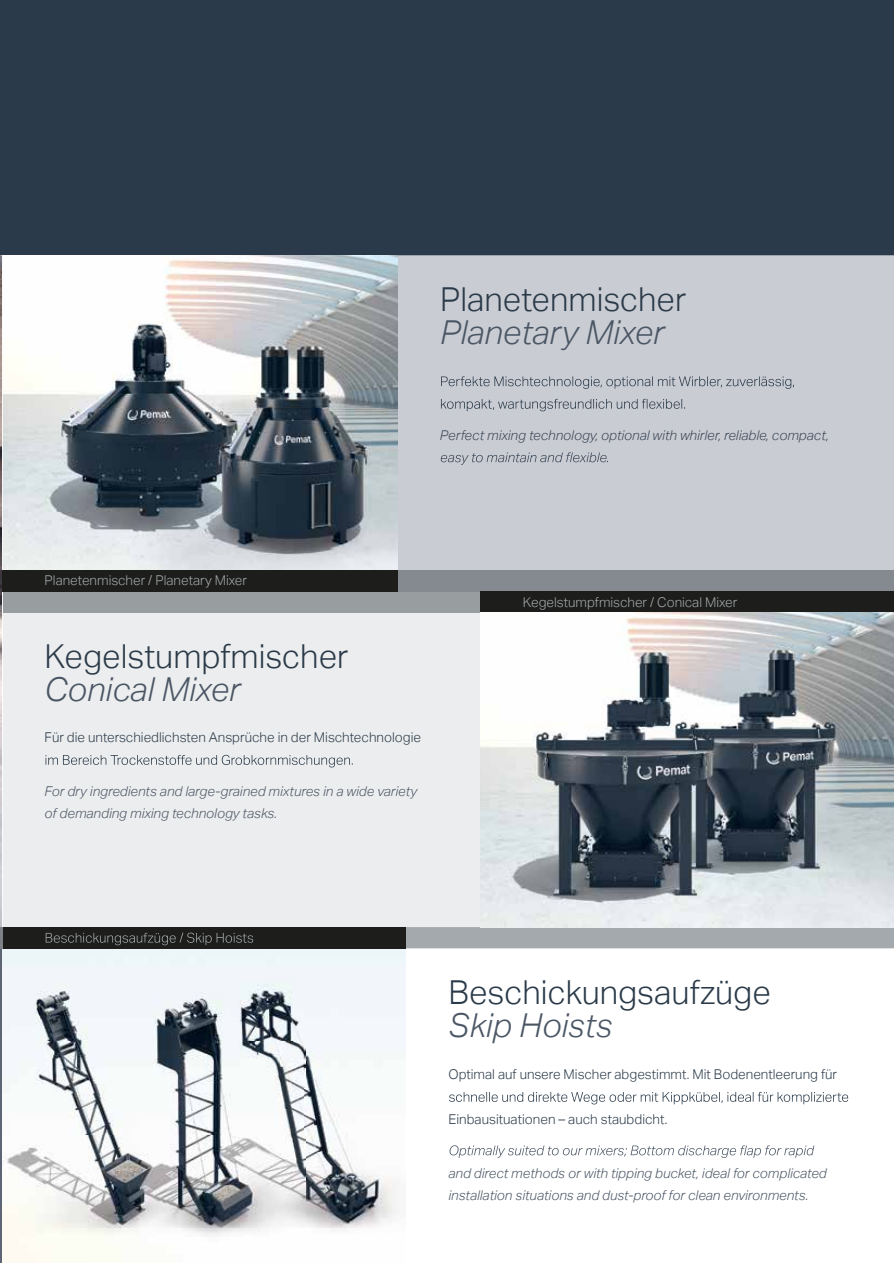
<style>
.page{position:relative;width:894px;height:1263px;background:#fff}
.page>*{position:absolute;margin:0;border:0;box-sizing:border-box;transform-origin:0 0}
.t1{font:300 33px "Aktiv Grotesk";color:#2a3a49}
.t2{font:italic 300 33px "Aktiv Grotesk";color:#4b5665}
.t3{font:italic 300 13.5px/22.5px "Aktiv Grotesk";color:#4b5665}
.t4{font:300 13.5px "Aktiv Grotesk";color:#2a3a49}
.t5{font:300 13.5px "Aktiv Grotesk";color:#a4aaad}
.t6{font:italic 300 13.5px "Aktiv Grotesk";color:#3a4857}
</style>
<div class="page">
<hr style="left:0;top:948px;width:2px;height:315px;background:#5e6675">
<div style="left:397px;top:255px;width:497px;height:336px;background:#caccd3"></div>
<div style="left:2px;top:591px;width:478px;height:336px;background:#ecedee"></div>
<div style="left:2px;top:591px;width:478px;height:21px;background:#989ea0"></div>
<div style="left:406px;top:927px;width:488px;height:21px;background:#a4a9ad"></div>
<div style="left:397px;top:570px;width:497px;height:21px;background:#848a90"></div>
<div style="left:0;top:0;width:894px;height:255px;background:#2a3a4a"></div>
<img style="left:3px;top:255px;width:394px;height:315px">
<img style="left:2px;top:948px;width:404px;height:315px">
<img style="left:0;top:255px;width:2px;height:693px">
<div style="left:2px;top:570px;width:395px;height:21px;background:#1d1d1b"></div>
<div style="left:480px;top:591px;width:414px;height:21px;background:#1d1d1b"></div>
<div style="left:2px;top:927px;width:404px;height:21px;background:#1d1d1b"></div>
<img style="left:480px;top:612px;width:414px;height:315px">
<svg style="left:46px;top:755px;width:307px;height:12px"></svg>
<svg style="left:441px;top:376px;width:353px;height:13px"></svg>
<svg style="left:441px;top:399px;width:244px;height:12px"></svg>
<svg style="left:441px;top:452px;width:167px;height:13px"></svg>
<svg style="left:449px;top:1092px;width:399px;height:12px"></svg>
<svg style="left:450px;top:1145px;width:364px;height:13px"></svg>
<svg style="left:46px;top:933px;width:207px;height:12px"></svg>
<h1 class="t1" style="left:440px;top:280px;width:248px">Planetenmischer</h1>
<h1 class="t2" style="left:440px;top:313px;width:226px">Planetary Mixer</h1>
<p class="t6" style="left:440px;top:427px;width:390px">Perfect mixing technology, optional with whirler, reliable, compact,</p>
<p class="t5" style="left:45px;top:573px;width:204px">Planetenmischer / Planetary Mixer</p>
<h1 class="t1" style="left:45px;top:637px;width:305px">Kegelstumpfmischer</h1>
<h1 class="t2" style="left:45px;top:670px;width:197px">Conical Mixer</h1>
<p class="t4" style="left:45px;top:730px;width:378px">Für die unterschiedlichsten Ansprüche in der Mischtechnologie</p>
<p class="t3" style="left:45px;top:780px;width:374px">For dry ingredients and large-grained mixtures in a wide variety of demanding mixing technology tasks.</p>
<p class="t5" style="left:523px;top:594px;width:216px">Kegelstumpfmischer / Conical Mixer</p>
<h1 class="t1" style="left:449px;top:973px;width:324px">Beschickungsaufzüge</h1>
<h1 class="t2" style="left:449px;top:1006px;width:166px">Skip Hoists</h1>
<p class="t4" style="left:449px;top:1067px;width:390px">Optimal auf unsere Mischer abgestimmt. Mit Bodenentleerung für</p>
<p class="t4" style="left:449px;top:1112px;width:220px">Einbausituationen – auch staubdicht.</p>
<p class="t3" style="left:449px;top:1162px;width:380px">and direct methods or with tipping bucket, ideal for complicated installation situations and dust-proof for clean environments.</p>
</div>
